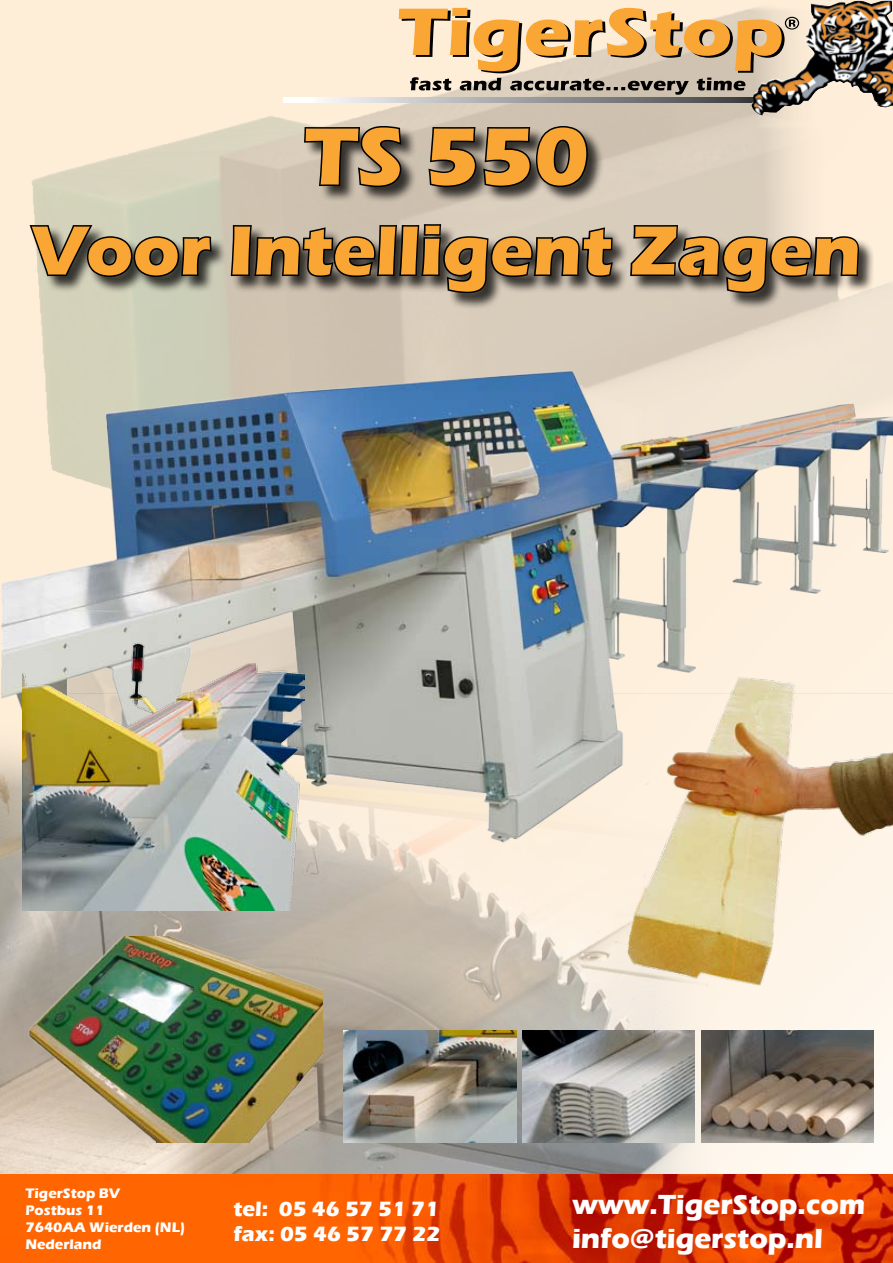
<style>
.page{position:relative;width:893px;height:1263px;background:#fff}
.page>*{position:absolute;margin:0;border:0;box-sizing:border-box;transform-origin:0 0}
.t1{font:700 84px "Eras ITC";color:#faa634}
.t2{font:700 72px "Eras ITC";color:#faa634}
.t3{font:700 28.5px/34.2px "Eras ITC";color:#fff}
.t4{font:700 21.3px/25.7px "Eras ITC";color:#fff}
.t5{font:700 14.25px/17.1px "Eras ITC";color:#fff}
</style>
<div class="page">
<div style="left:0;top:0;width:893px;height:423px;background:#feeed8"></div>
<img style="left:751px;top:0;width:135px;height:116px">
<img style="left:0;top:914px;width:726px;height:260px">
<img style="left:0;top:423px;width:615px;height:491px">
<img style="left:0;top:1174px;width:893px;height:89px">
<img style="left:2px;top:270px;width:891px;height:618px">
<img style="left:28px;top:936px;width:295px;height:206px">
<img style="left:23px;top:635px;width:281px;height:276px">
<img style="left:615px;top:672px;width:278px;height:327px">
<img style="left:702px;top:1031px;width:172px;height:111px">
<img style="left:523px;top:1031px;width:172px;height:111px">
<img style="left:344px;top:1031px;width:172px;height:111px">
<div style="left:30px;top:126px;width:844px;height:184px;background:#000;opacity:.75"></div>
<svg style="left:27px;top:223px;width:186px;height:56px;background:#757468"></svg>
<img style="left:229px;top:8px;width:631px;height:520px">
<h1 class="t1" style="left:304px;top:108px;width:286px">TS 550</h1>
<h2 class="t2" style="left:32px;top:209px;width:830px">Voor Intelligent Zagen</h2>
<p class="t5" style="left:26px;top:1184px;width:161px">TigerStop BV<br>Postbus 11<br>7640AA Wierden (NL)<br>Nederland</p>
<h3 class="t4" style="left:233px;top:1196px;width:208px">tel: 05 46 57 51 71 fax: 05 46 57 77 22</h3>
<h3 class="t3" style="left:572px;top:1187px;width:295px">www.TigerStop.com info@tigerstop.nl</h3>
</div>
